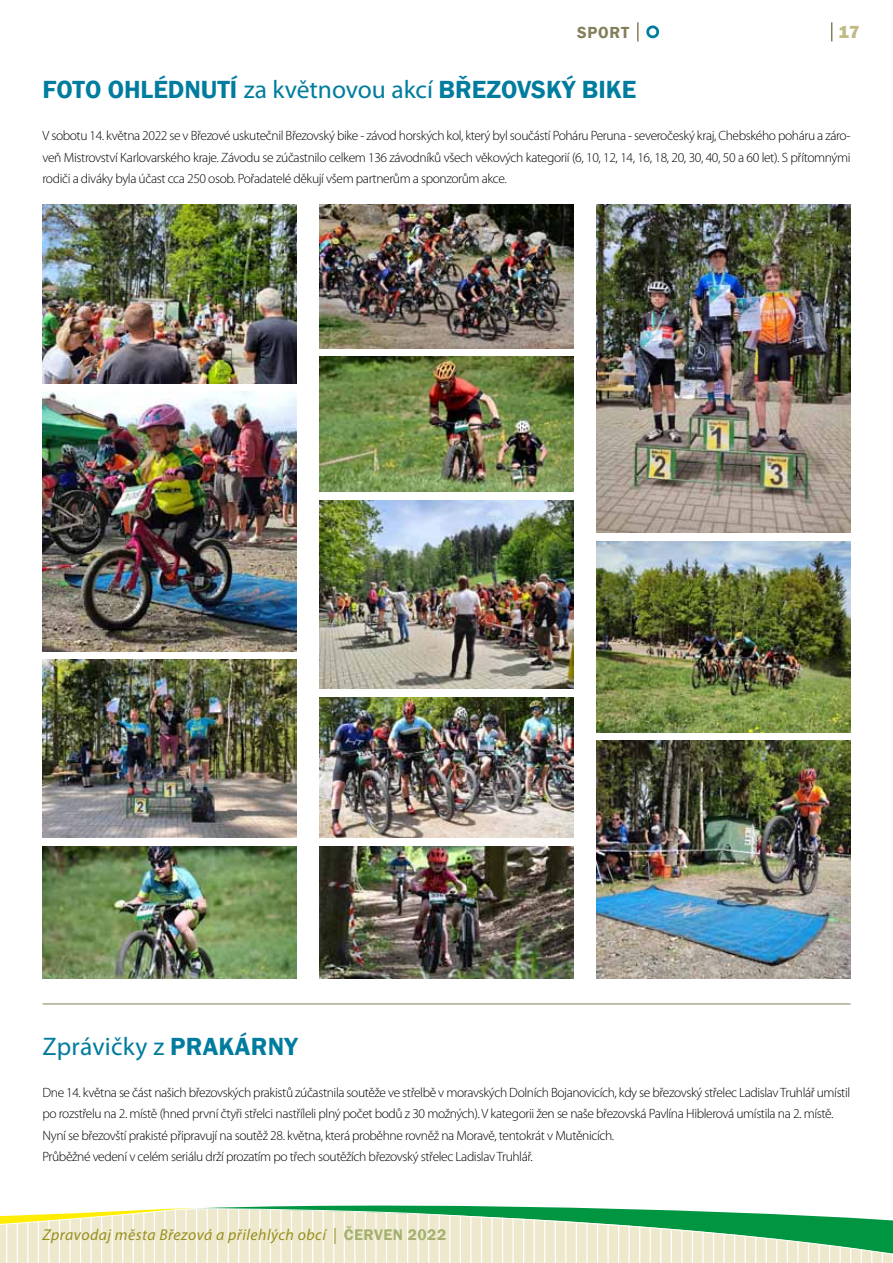
<style>
.page{position:relative;width:893px;height:1263px;background:#fff}
.page>*{position:absolute;margin:0;border:0;box-sizing:border-box;transform-origin:0 0}
.t1{font:600 25.5px "Franklin Gothic";color:#007c9e}
.t2{font:25.5px "Myriad Pro";letter-spacing:.01em;color:#007c9e}
.t3{font:800 18px "Franklin Gothic";color:#c0ba84}
.t4{font:600 16.5px "Franklin Gothic";color:#827f5a}
.t5{font:italic 15.75px "Myriad Pro";letter-spacing:.03em;color:#968e1d}
.t6{font:300 13.5px/21.3px "Myriad Pro";letter-spacing:-.03em;color:#000;text-align:justify}
.s1{font-family:"Myriad Pro";font-weight:400}
.s2{font-family:"Franklin Gothic";font-weight:600}
.s3{font-family:"Franklin Gothic";font-weight:600;font-style:normal;color:#a3b06f}
</style>
<div class="page">
<svg style="left:637px;top:22px;width:2px;height:19px"></svg>
<svg style="left:0;top:1205px;width:893px;height:58px;background:#c5ddb8"></svg>
<svg style="left:831px;top:22px;width:1px;height:19px"></svg>
<div style="left:646px;top:26px;width:13px;height:12px;border:3px solid #007c9e;border-radius:50%"></div>
<img style="left:43px;top:204px;width:253px;height:179px">
<img style="left:320px;top:500px;width:253px;height:189px">
<img style="left:43px;top:660px;width:253px;height:178px">
<img style="left:320px;top:357px;width:253px;height:135px">
<img style="left:320px;top:204px;width:253px;height:144px">
<img style="left:597px;top:740px;width:253px;height:238px">
<img style="left:596px;top:204px;width:254px;height:329px">
<img style="left:43px;top:392px;width:253px;height:259px">
<img style="left:596px;top:541px;width:254px;height:191px">
<hr style="left:43px;top:1003px;width:807px;height:1px;background:#827f5a">
<img style="left:42px;top:846px;width:254px;height:132px">
<img style="left:320px;top:697px;width:253px;height:141px">
<img style="left:320px;top:846px;width:253px;height:132px">
<p class="t4" style="left:577px;top:22px;width:52px">sport</p>
<h2 class="t3" style="left:838px;top:20px;width:23px">17</h2>
<h1 class="t1" style="left:43px;top:74px;width:595px">FOTO oh lédnutí <span class="s1">za květnovou akcí</span> březovský bike</h1>
<p class="t6" style="left:43px;top:125px;width:809px">V sobotu 14. května 2022 se v Březové uskutečnil Březovský bike - závod horských kol, který byl součástí Poháru Peruna - severočeský kraj, Chebského poháru a záro&shy;veň Mistrovství Karlovarského kraje. Závodu se zúčastnilo celkem 136 závodníků všech věkových kategorií (6, 10, 12, 14, 16, 18, 20, 30, 40, 50 a 60 let). S přítomnými rodiči a diváky byla účast cca 250 osob. Pořadatelé děkují všem partnerům a sponzorům akce.</p>
<h1 class="t2" style="left:43px;top:1030px;width:161px">Zprávičky z <span class="s2">PRAKÁRNY</span></h1>
<p class="t6" style="left:43px;top:1082px;width:809px;text-align:left">Dne 14. května se část našich březovských prakistů zúčastnila soutěže ve střelbě v moravských Dolních Bojanovicích, kdy se březovský střelec Ladislav Truhlář umístil po rozstřelu na 2. místě (hned první čtyři střelci nastříleli plný počet bodů z 30 možných). V kategorii žen se naše březovská Pavlína Hiblerová umístila na 2. místě.<br>Nyní se březovští prakisté připravují na soutěž 28. května, která proběhne rovněž na Moravě, tentokrát v Mutěnicích.<br>Průběžné vedení v celém seriálu drží prozatím po třech soutěžích březovský střelec Ladislav Truhlář.</p>
<p class="t5" style="left:43px;top:1225px;width:405px">Zpravodaj města Březová a přilehlých obcí | <span class="s3">červEN 2022</span></p>
</div>
